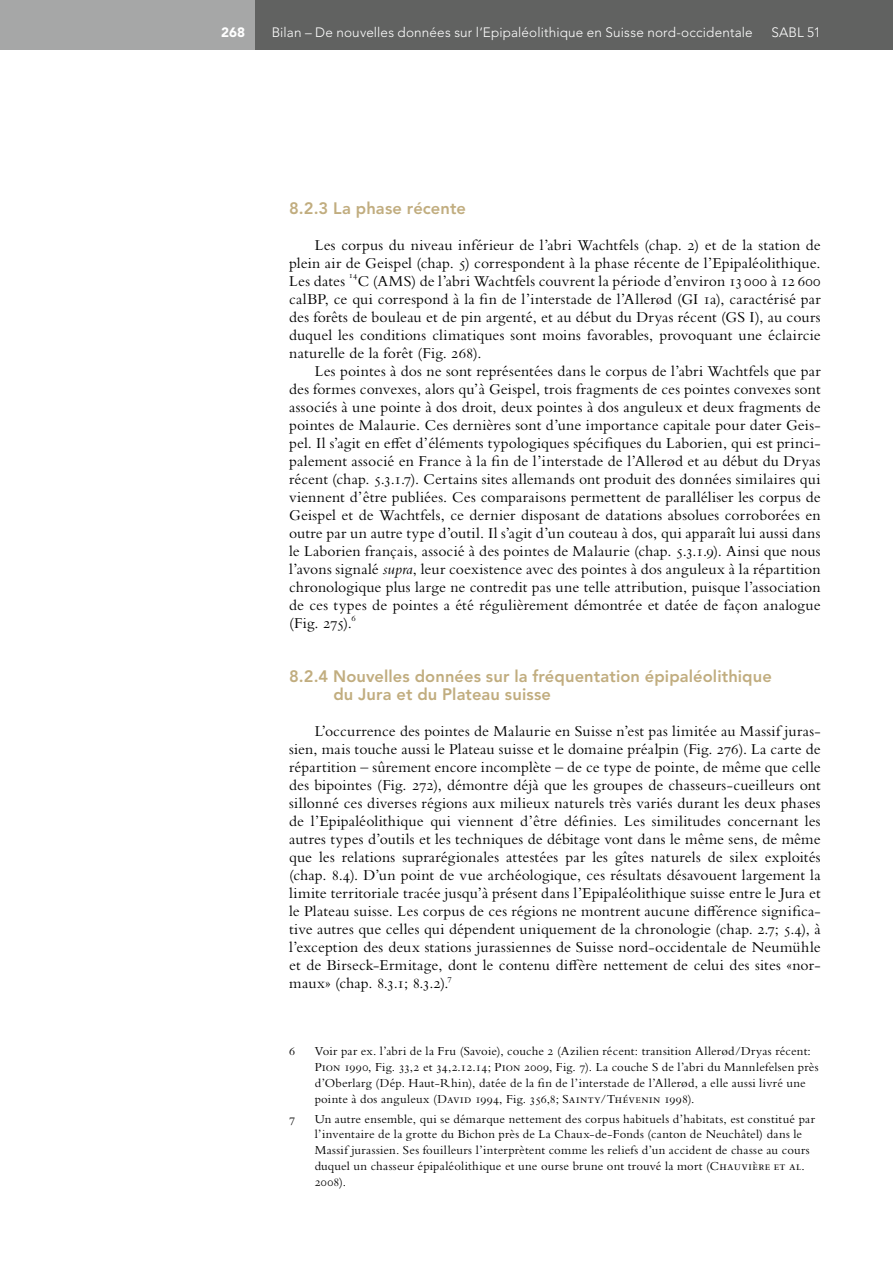
<style>
.page{position:relative;width:893px;height:1263px;background:#fff}
.page>*{position:absolute;margin:0;border:0;box-sizing:border-box;transform-origin:0 0}
.t1{font:800 16.5px/18px "Avenir LT Std";letter-spacing:.005em;color:#c1ad7f}
.t2{font:15.75px/18px "Bembo Std";letter-spacing:.01em;color:#000;text-align:justify}
.t3{font:300 13.5px "Avenir LT Std";letter-spacing:.01em;color:#fff}
.t4{font:900 13.5px "Avenir LT Std";color:#fff}
.t5{font:12.75px/15.8px "Bembo Std";letter-spacing:.025em;color:#000}
.t6{font:9.15px "Bembo Std";color:#000}
.s1{font-style:italic}
</style>
<div class="page">
<div style="left:255px;top:0;width:638px;height:50px;background:#616261"></div>
<div style="left:0;top:0;width:255px;height:50px;background:#a6a7a7"></div>
<p class="t4" style="left:221px;top:25px;width:25px">268</p>
<p class="t3" style="left:272px;top:24px;width:482px">Bilan – De nouvelles données sur l‘Epipaléolithique en Suisse nord-occidentale</p>
<p class="t3" style="left:771px;top:24px;width:51px">SABL 51</p>
<p class="t1" style="left:289px;top:200px;width:178px">8.2.3 La phase récente</p>
<p class="t2" style="left:289px;top:236px;width:533px;text-indent:26px">Les corpus du niveau inférieur de l’abri Wachtfels (chap. 2) et de la station de plein air de Geispel (chap. 5) correspondent à la phase récente de l’Epipaléolithique.<br>Les dates</p>
<p class="t6" style="left:349px;top:270px;width:10px">14</p>
<p class="t2" style="left:289px;top:272px;width:533px;text-indent:69px">C (AMS) de l’abri Wachtfels couvrent la période d’environ 13000 à 12 600 calBP, ce qui correspond à la fin de l’interstade de l’Allerød (GI 1a), caractérisé par des forêts de bouleau et de pin argenté, et au début du Dryas récent (GS I), au cours duquel les conditions climatiques sont moins favorables, provoquant une éclaircie naturelle de la forêt (Fig. 268).</p>
<p class="t2" style="left:289px;top:362px;width:533px;text-indent:26px">Les pointes à dos ne sont représentées dans le corpus de l’abri Wachtfels que par des formes convexes, alors qu’à Geispel, trois fragments de ces pointes convexes sont associés à une pointe à dos droit, deux pointes à dos anguleux et deux fragments de pointes de Malaurie. Ces dernières sont d’une importance capitale pour dater Geis&shy;pel. Il s’agit en effet d’éléments typologiques spécifiques du Laborien, qui est princi&shy;palement associé en France à la fin de l’interstade de l’Allerød et au début du Dryas récent (chap. 5.3.1.7). Certains sites allemands ont produit des données similaires qui viennent d’être publiées. Ces comparaisons permettent de paralléliser les corpus de Geispel et de Wachtfels, ce dernier disposant de datations absolues corroborées en outre par un autre type d’outil. Il s’agit d’un couteau à dos, qui apparaît lui aussi dans le Laborien français, associé à des pointes de Malaurie (chap. 5.3.1.9). Ainsi que nous l’avons signalé <span class="s1">supra</span>, leur coexistence avec des pointes à dos anguleux à la répartition chronologique plus large ne contredit pas une telle attribution, puisque l’association de ces types de pointes a été régulièrement démontrée et datée de façon analogue (Fig. 275).</p>
<p class="t6" style="left:352px;top:612px;width:6px">6</p>
<p class="t1" style="left:333px;top:668px;width:440px;text-indent:-44px">8.2.4 Nouvelles données sur la fréquentation épipaléolithique du Jura et du Plateau suisse</p>
<p class="t2" style="left:289px;top:722px;width:533px;text-indent:26px">L’occurrence des pointes de Malaurie en Suisse n’est pas limitée au Massif juras&shy;sien, mais touche aussi le Plateau suisse et le domaine préalpin (Fig. 276). La carte de répartition – sûrement encore incomplète – de ce type de pointe, de même que celle des bipointes (Fig. 272), démontre déjà que les groupes de chasseurs-cueilleurs ont sillonné ces diverses régions aux milieux naturels très variés durant les deux phases de l’Epipaléolithique qui viennent d’être définies. Les similitudes concernant les autres types d’outils et les techniques de débitage vont dans le même sens, de même que les relations suprarégionales attestées par les gîtes naturels de silex exploités (chap. 8.4). D’un point de vue archéologique, ces résultats désavouent largement la limite territoriale tracée jusqu’à présent dans l’Epipaléolithique suisse entre le Jura et le Plateau suisse. Les corpus de ces régions ne montrent aucune différence significa&shy;tive autres que celles qui dépendent uniquement de la chronologie (chap. 2.7; 5.4), à l’exception des deux stations jurassiennes de Suisse nord-occidentale de Neumühle et de Birseck-Ermitage, dont le contenu diffère nettement de celui des sites «nor&shy;maux» (chap. 8.3.1; 8.3.2).</p>
<p class="t6" style="left:447px;top:972px;width:6px">7</p>
<p class="t5" style="left:289px;top:1043px;width:7px">6</p>
<p class="t5" style="left:315px;top:1043px;width:505px">Voir par ex. l’abri de la Fru (Savoie), couche 2 (Azilien récent: transition Allerød/Dryas récent:<br>Pion 1990, Fig. 33,2 et 34,2.12.14; Pion 2009, Fig. 7). La couche S de l’abri du Mannlefelsen près d’Oberlarg (Dép. Haut-Rhin), datée de la fin de l’interstade de l’Allerød, a elle aussi livré une pointe à dos anguleux (David 1994, Fig. 356,8; Sainty/Thévenin 1998).</p>
<p class="t5" style="left:289px;top:1110px;width:7px">7</p>
<p class="t5" style="left:315px;top:1110px;width:502px">Un autre ensemble, qui se démarque nettement des corpus habituels d’habitats, est constitué par l’inventaire de la grotte du Bichon près de La Chaux-de-Fonds (canton de Neuchâtel) dans le Massif jurassien. Ses fouilleurs l’interprètent comme les reliefs d’un accident de chasse au cours duquel un chasseur épipaléolithique et une ourse brune ont trouvé la mort (Chauvière et al.<br>2008).</p>
</div>
